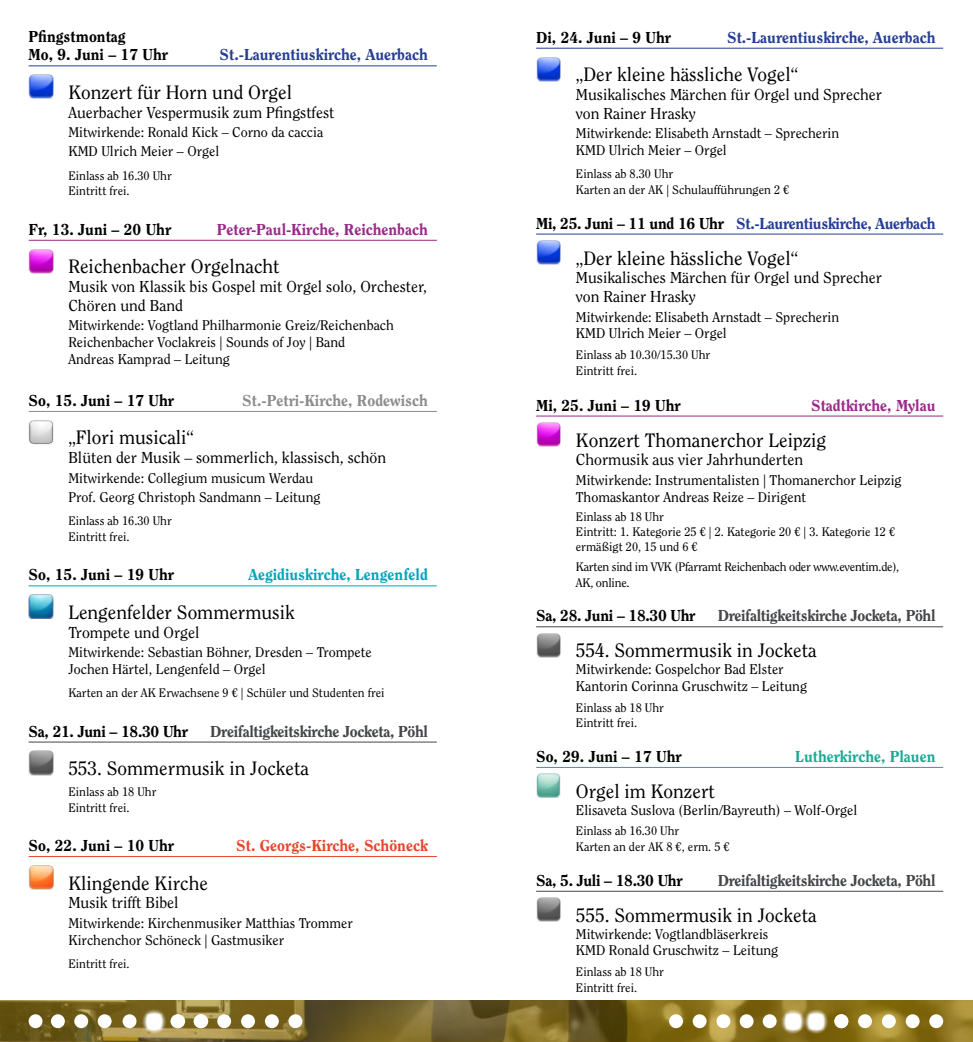
<style>
.page{position:relative;width:973px;height:1042px;background:#fff}
.page>*{position:absolute;margin:0;border:0;box-sizing:border-box;transform-origin:0 0}
.t1{font:19.25px "Clearface Std";color:#000}
.t2{font:15.75px/18.9px "Clearface Std";color:#000}
.t3{font:800 15.75px/18.9px "Clearface Std";color:#000}
.t4{font:800 15.75px "Clearface Std";letter-spacing:-.02em;color:#444649}
.t5{font:800 15.75px "Clearface Std";color:#253e94}
.t6{font:800 15.75px "Clearface Std";letter-spacing:-.02em;color:#000}
.t7{font:800 15.75px "Clearface Std";letter-spacing:-.02em;color:#253e94}
.t8{font:800 15.75px "Clearface Std";color:#992a88}
.t9{font:800 15.75px "Clearface Std";color:#8d8b8d}
.t10{font:800 15.75px "Clearface Std";color:#00a5b8}
.t11{font:800 15.75px "Clearface Std";color:#e6462a}
.t12{font:800 15.75px "Clearface Std";color:#1aab93}
.t13{font:14px/16.8px "Clearface Std";color:#000}
.t14{font:12.25px/15.8px "Clearface Std";color:#000}
.t15{font:12.25px/15.8px "Clearface Std";letter-spacing:-.02em;color:#000}
.s1{color:#000}
</style>
<div class="page">
<img style="left:0;top:1000px;width:972px;height:42px">
<div style="left:669px;top:1014px;width:14px;height:14px;background:#fff;border-radius:50%"></div>
<div style="left:123px;top:1014px;width:13px;height:14px;background:#fff;border-radius:50%"></div>
<div style="left:29px;top:1014px;width:13px;height:14px;background:#fff;border-radius:50%"></div>
<div style="left:716px;top:1014px;width:14px;height:14px;background:#fff;border-radius:50%"></div>
<svg style="left:171px;top:1014px;width:14px;height:14px"></svg>
<svg style="left:141px;top:1008px;width:26px;height:26px"></svg>
<div style="left:881px;top:1014px;width:14px;height:14px;background:#fff;border-radius:50%"></div>
<div style="left:241px;top:1014px;width:14px;height:14px;background:#fff;border-radius:50%"></div>
<div style="left:905px;top:1014px;width:14px;height:14px;background:#fff;border-radius:50%"></div>
<div style="left:265px;top:1014px;width:14px;height:14px;background:#fff;border-radius:50%"></div>
<div style="left:692px;top:1014px;width:14px;height:14px;background:#fff;border-radius:50%"></div>
<div style="left:51px;top:1014px;width:14px;height:14px;background:#fff;border-radius:50%"></div>
<div style="left:74px;top:1014px;width:14px;height:14px;background:#fff;border-radius:50%"></div>
<div style="left:857px;top:1014px;width:14px;height:14px;background:#fff;border-radius:50%"></div>
<div style="left:217px;top:1014px;width:14px;height:14px;background:#fff;border-radius:50%"></div>
<div style="left:739px;top:1014px;width:14px;height:14px;background:#fff;border-radius:50%"></div>
<div style="left:762px;top:1014px;width:14px;height:14px;background:#fff;border-radius:50%"></div>
<svg style="left:779px;top:1008px;width:26px;height:26px"></svg>
<svg style="left:193px;top:1014px;width:14px;height:14px"></svg>
<div style="left:929px;top:1014px;width:14px;height:14px;background:#fff;border-radius:50%"></div>
<div style="left:288px;top:1014px;width:14px;height:14px;background:#fff;border-radius:50%"></div>
<svg style="left:802px;top:1008px;width:26px;height:26px"></svg>
<div style="left:170px;top:1014px;width:14px;height:14px;background:#fff;border-radius:50%"></div>
<div style="left:194px;top:1014px;width:14px;height:14px;background:#fff;border-radius:50%"></div>
<hr style="left:29px;top:65px;width:408px;height:1px;background:#253e94">
<hr style="left:29px;top:240px;width:408px;height:1px;background:#992a88">
<hr style="left:29px;top:411px;width:408px;height:1px;background:#8d8b8d">
<hr style="left:29px;top:585px;width:408px;height:1px;background:#00a5b8">
<hr style="left:29px;top:741px;width:408px;height:1px;background:#444649">
<hr style="left:29px;top:856px;width:408px;height:1px;background:#e6462a">
<img style="left:29px;top:75px;width:24px;height:24px">
<img style="left:29px;top:249px;width:24px;height:24px">
<img style="left:29px;top:420px;width:24px;height:24px">
<img style="left:29px;top:595px;width:24px;height:24px">
<img style="left:29px;top:751px;width:24px;height:24px">
<img style="left:29px;top:865px;width:24px;height:24px">
<hr style="left:536px;top:48px;width:407px;height:1px;background:#253e94">
<hr style="left:536px;top:234px;width:407px;height:1px;background:#253e94">
<hr style="left:536px;top:416px;width:407px;height:1px;background:#992a88">
<hr style="left:536px;top:626px;width:407px;height:1px;background:#444649">
<hr style="left:536px;top:767px;width:407px;height:1px;background:#1aab93">
<hr style="left:536px;top:891px;width:407px;height:1px;background:#444649">
<img style="left:536px;top:57px;width:24px;height:24px">
<img style="left:536px;top:240px;width:24px;height:25px">
<img style="left:536px;top:422px;width:24px;height:24px">
<img style="left:536px;top:633px;width:24px;height:24px">
<img style="left:536px;top:774px;width:24px;height:24px">
<img style="left:536px;top:897px;width:24px;height:25px">
<div style="left:98px;top:1014px;width:14px;height:14px;background:#fff;border-radius:50%"></div>
<div style="left:834px;top:1014px;width:14px;height:14px;background:#fff;border-radius:50%"></div>
<p class="t3" style="left:29px;top:27px;width:141px">Pfingstmontag<br>Mo, 9. Juni – 17 Uhr</p>
<p class="t5" style="left:219px;top:45px;width:210px">St.-Laurentiuskirche, Auerbach</p>
<h1 class="t1" style="left:68px;top:81px;width:225px">Konzert für Horn und Orgel</h1>
<p class="t2" style="left:68px;top:103px;width:267px">Auerbacher Vespermusik zum Pfingstfest</p>
<p class="t13" style="left:68px;top:123px;width:256px;line-height:19.2px">Mitwirkende: Ronald Kick – Corno da caccia<br>KMD Ulrich Meier – Orgel</p>
<p class="t14" style="left:68px;top:167px;width:105px">Einlass ab 16.30 Uhr<br>Eintritt frei.</p>
<p class="t3" style="left:29px;top:220px;width:144px">Fr, 13. Juni – 20 Uhr</p>
<p class="t8" style="left:217px;top:220px;width:212px">Peter-Paul-Kirche, Reichenbach</p>
<h1 class="t1" style="left:68px;top:255px;width:213px">Reichenbacher Orgelnacht</h1>
<p class="t2" style="left:68px;top:277px;width:360px">Musik von Klassik bis Gospel mit Orgel solo, Orchester,<br>Chören und Band</p>
<p class="t13" style="left:68px;top:317px;width:327px">Mitwirkende: Vogtland Philharmonie Greiz/Reichenbach<br>Reichenbacher Voclakreis | Sounds of Joy | Band<br>Andreas Kamprad – Leitung</p>
<p class="t3" style="left:29px;top:391px;width:147px">So, 15. Juni – 17 Uhr</p>
<p class="t9" style="left:242px;top:391px;width:187px">St.-Petri-Kirche, Rodewisch</p>
<h1 class="t1" style="left:68px;top:426px;width:127px">„Flori musicali“</h1>
<p class="t2" style="left:68px;top:448px;width:319px">Blüten der Musik – sommerlich, klassisch, schön</p>
<p class="t13" style="left:68px;top:468px;width:254px;line-height:19.2px">Mitwirkende: Collegium musicum Werdau<br>Prof. Georg Christoph Sandmann – Leitung</p>
<p class="t14" style="left:68px;top:513px;width:105px">Einlass ab 16.30 Uhr<br>Eintritt frei.</p>
<p class="t3" style="left:29px;top:565px;width:147px">So, 15. Juni – 19 Uhr</p>
<p class="t10" style="left:248px;top:565px;width:181px">Aegidiuskirche, Lengenfeld</p>
<h1 class="t1" style="left:68px;top:601px;width:228px">Lengenfelder Sommermusik</h1>
<p class="t2" style="left:68px;top:623px;width:132px">Trompete und Orgel</p>
<p class="t13" style="left:68px;top:644px;width:305px">Mitwirkende: Sebastian Böhner, Dresden – Trompete<br>Jochen Härtel, Lengenfeld – Orgel</p>
<p class="t14" style="left:68px;top:685px;width:318px">Karten an der AK Erwachsene 9 € | Schüler und Studenten frei</p>
<p class="t6" style="left:29px;top:721px;width:161px">Sa, 21. Juni – 18.30 Uhr</p>
<p class="t4" style="left:210px;top:721px;width:219px">Dreifaltigkeitskirche Jocketa, Pöhl</p>
<h1 class="t1" style="left:68px;top:757px;width:242px">553. Sommermusik in Jocketa</h1>
<p class="t14" style="left:68px;top:783px;width:90px">Einlass ab 18 Uhr<br>Eintritt frei.</p>
<p class="t3" style="left:29px;top:836px;width:147px">So, 22. Juni – 10 Uhr</p>
<p class="t11" style="left:236px;top:836px;width:193px">St. Georgs-Kirche, Schöneck</p>
<h1 class="t1" style="left:68px;top:871px;width:141px">Klingende Kirche</h1>
<p class="t2" style="left:68px;top:893px;width:112px">Musik trifft Bibel</p>
<p class="t13" style="left:68px;top:914px;width:286px">Mitwirkende: Kirchenmusiker Matthias Trommer<br>Kirchenchor Schöneck | Gastmusiker</p>
<p class="t14" style="left:68px;top:955px;width:63px">Eintritt frei.</p>
<p class="t3" style="left:536px;top:28px;width:136px">Di, 24. Juni – 9 Uhr</p>
<p class="t5" style="left:727px;top:28px;width:210px">St.-Laurentiuskirche, Auerbach</p>
<h1 class="t1" style="left:575px;top:63px;width:224px">„Der kleine hässliche Vogel“</h1>
<p class="t2" style="left:575px;top:85px;width:307px">Musikalisches Märchen für Orgel und Sprecher von Rainer Hrasky</p>
<p class="t13" style="left:575px;top:125px;width:265px">Mitwirkende: Elisabeth Arnstadt – Sprecherin<br>KMD Ulrich Meier – Orgel</p>
<p class="t14" style="left:575px;top:166px;width:215px">Einlass ab 8.30 Uhr<br>Karten an der AK | Schulaufführungen 2 €</p>
<p class="t7" style="left:536px;top:214px;width:401px"><span class="s1">Mi, 25. Juni – 11 und 16 Uhr</span> St.-Laurentiuskirche, Auerbach</p>
<h1 class="t1" style="left:575px;top:246px;width:224px">„Der kleine hässliche Vogel“</h1>
<p class="t2" style="left:575px;top:269px;width:307px">Musikalisches Märchen für Orgel und Sprecher von Rainer Hrasky</p>
<p class="t13" style="left:575px;top:308px;width:265px">Mitwirkende: Elisabeth Arnstadt – Sprecherin<br>KMD Ulrich Meier – Orgel</p>
<p class="t14" style="left:575px;top:347px;width:136px">Einlass ab 10.30/15.30 Uhr<br>Eintritt frei.</p>
<p class="t3" style="left:536px;top:396px;width:146px">Mi, 25. Juni – 19 Uhr</p>
<p class="t8" style="left:811px;top:395px;width:126px">Stadtkirche, Mylau</p>
<h1 class="t1" style="left:575px;top:428px;width:252px">Konzert Thomanerchor Leipzig</h1>
<p class="t2" style="left:575px;top:450px;width:229px">Chormusik aus vier Jahrhunderten</p>
<p class="t13" style="left:575px;top:471px;width:327px">Mitwirkende: Instrumentalisten | Thomanerchor Leipzig<br>Thomaskantor Andreas Reize – Dirigent</p>
<p class="t14" style="left:575px;top:510px;width:321px;line-height:14.9px">Einlass ab 18 Uhr<br>Eintritt: 1. Kategorie 25 € | 2. Kategorie 20 € | 3. Kategorie 12 € ermäßigt 20, 15 und 6 €</p>
<p class="t15" style="left:575px;top:559px;width:325px">Karten sind im VVK (Pfarramt Reichenbach oder www.eventim.de),<br>AK, online.</p>
<p class="t6" style="left:536px;top:606px;width:161px">Sa, 28. Juni – 18.30 Uhr</p>
<p class="t4" style="left:717px;top:606px;width:219px">Dreifaltigkeitskirche Jocketa, Pöhl</p>
<h1 class="t1" style="left:575px;top:639px;width:242px">554. Sommermusik in Jocketa</h1>
<p class="t13" style="left:575px;top:661px;width:233px">Mitwirkende: Gospelchor Bad Elster<br>Kantorin Corinna Gruschwitz – Leitung</p>
<p class="t14" style="left:575px;top:699px;width:90px">Einlass ab 18 Uhr<br>Eintritt frei.</p>
<p class="t3" style="left:536px;top:747px;width:147px">So, 29. Juni – 17 Uhr</p>
<p class="t12" style="left:795px;top:747px;width:142px">Lutherkirche, Plauen</p>
<h1 class="t1" style="left:575px;top:780px;width:141px">Orgel im Konzert</h1>
<p class="t13" style="left:575px;top:801px;width:283px">Elisaveta Suslova (Berlin/Bayreuth) – Wolf-Orgel</p>
<p class="t14" style="left:575px;top:823px;width:155px">Einlass ab 16.30 Uhr<br>Karten an der AK 8 €, erm. 5 €</p>
<p class="t6" style="left:536px;top:871px;width:148px">Sa, 5. Juli – 18.30 Uhr</p>
<p class="t4" style="left:717px;top:871px;width:219px">Dreifaltigkeitskirche Jocketa, Pöhl</p>
<h1 class="t1" style="left:575px;top:903px;width:242px">555. Sommermusik in Jocketa</h1>
<p class="t13" style="left:575px;top:925px;width:204px">Mitwirkende: Vogtlandbläserkreis<br>KMD Ronald Gruschwitz – Leitung</p>
<p class="t14" style="left:575px;top:964px;width:90px">Einlass ab 18 Uhr<br>Eintritt frei.</p>
</div>
